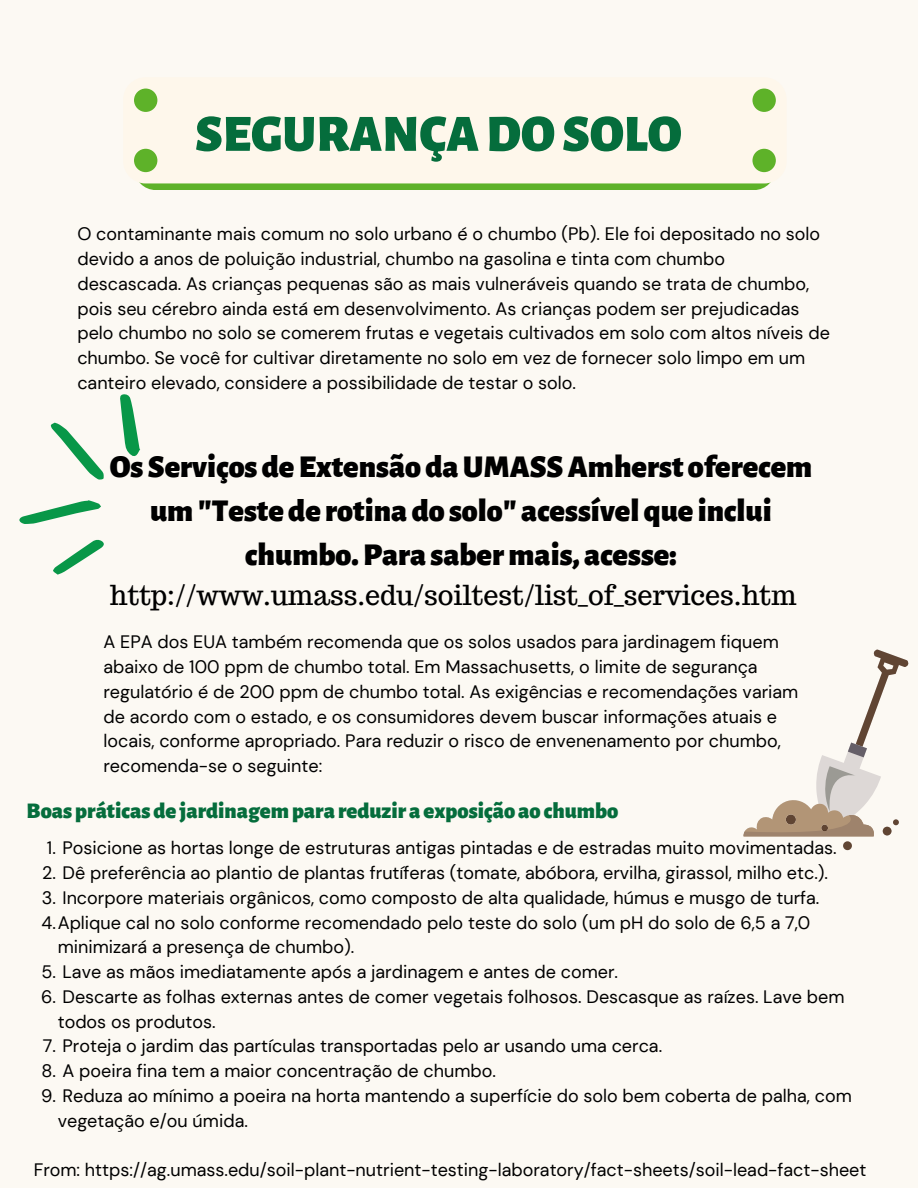
<style>
.page{position:relative;width:918px;height:1188px;background:#fcf9f3}
.page>*{position:absolute;margin:0;border:0;box-sizing:border-box;transform-origin:0 0}
.t1{font:900 52.35px "Alegreya Sans SC";color:#056d3c}
.t2{font:900 31.95px/43.8px "Alegreya Sans";color:#000;text-align:center}
.t3{font:27px "Trocchi";color:#000}
.t4{font:900 22.5px "Alegreya Sans";color:#056d3c}
.t5{font:18px/24.8px "DM Sans";color:#000}
</style>
<div class="page">
<svg style="left:134px;top:87px;width:642px;height:103px;background:#68b636"></svg>
<div style="left:123px;top:77px;width:664px;height:106px;background:#fef7eb;border-radius:22px"></div>
<div style="left:134px;top:89px;width:23px;height:23px;background:#5eb229;border-radius:50%"></div>
<div style="left:134px;top:149px;width:23px;height:23px;background:#5eb229;border-radius:50%"></div>
<div style="left:752px;top:89px;width:24px;height:23px;background:#5eb229;border-radius:50%"></div>
<div style="left:752px;top:149px;width:24px;height:23px;background:#5eb229;border-radius:50%"></div>
<svg style="left:19px;top:394px;width:121px;height:181px"></svg>
<div style="left:843px;top:841px;width:9px;height:9px;background:#604533;border-radius:50%"></div>
<svg style="left:743px;top:650px;width:166px;height:186px"></svg>
<h1 class="t1" style="left:195px;top:109px;width:488px">SEGURANÇADOSOLO</h1>
<p class="t5" style="left:77px;top:222px;width:754px">O contaminante mais comum no solo urbano é o chumbo (Pb). Ele foi depositado no solo devido a anos de poluição industrial, chumbo na gasolina e tinta com chumbo descascada. As crianças pequenas são as mais vulneráveis quando se trata de chumbo, pois seu cérebro ainda está em desenvolvimento. As crianças podem ser prejudicadas pelo chumbo no solo se comerem frutas e vegetais cultivados em solo com altos níveis de chumbo. Se você for cultivar diretamente no solo em vez de fornecer solo limpo em um canteiro elevado, considere a possibilidade de testar o solo.</p>
<h2 class="t2" style="left:110px;top:445px;width:704px">Os Serviços deExtensão daUMASSAmherst oferecem um"Teste de rotina do solo" acessível que inclui chumbo.Para sabermais, acesse:</h2>
<h3 class="t3" style="left:110px;top:578px;width:688px">http://www.umass.edu/soiltest/list_of_services.htm</h3>
<p class="t5" style="left:103px;top:630px;width:696px">A EPA dos EUA também recomenda que os solos usados para jardinagem fiquem abaixo de 100 ppm de chumbo total. Em Massachusetts, o limite de segurança regulatório é de 200 ppm de chumbo total. As exigências e recomendações variam de acordo com o estado, e os consumidores devem buscar informações atuais e locais, conforme apropriado. Para reduzir o risco de envenenamento por chumbo, recomenda-se o seguinte:</p>
<p class="t4" style="left:27px;top:800px;width:593px">Boas práticas de jardinagempara reduzir a exposição ao chumbo</p>
<p class="t5" style="left:47px;top:836px;width:791px">1. Posicione as hortas longe de estruturas antigas pintadas e de estradas muito movimentadas.</p>
<p class="t5" style="left:42px;top:861px;width:787px">2. Dê preferência ao plantio de plantas frutíferas (tomate, abóbora, ervilha, girassol, milho etc.).</p>
<p class="t5" style="left:42px;top:885px;width:779px">3. Incorpore materiais orgânicos, como composto de alta qualidade, húmus e musgo de turfa.</p>
<p class="t5" style="left:42px;top:910px;width:770px">4.Aplique cal no solo conforme recomendado pelo teste do solo (um pH do solo de 6,5 a 7,0</p>
<p class="t5" style="left:58px;top:935px;width:298px">minimizará a presença de chumbo).</p>
<p class="t5" style="left:41px;top:960px;width:578px">5. Lave as mãos imediatamente após a jardinagem e antes de comer.</p>
<p class="t5" style="left:58px;top:984px;width:788px;text-indent:-17px">6. Descarte as folhas externas antes de comer vegetais folhosos. Descasque as raízes. Lave bem todos os produtos.</p>
<p class="t5" style="left:43px;top:1034px;width:621px">7. Proteja o jardim das partículas transportadas pelo ar usando uma cerca.</p>
<p class="t5" style="left:41px;top:1059px;width:456px">8. A poeira fina tem a maior concentração de chumbo.</p>
<p class="t5" style="left:58px;top:1083px;width:796px;text-indent:-17px">9. Reduza ao mínimo a poeira na horta mantendo a superfície do solo bem coberta de palha, com vegetação e/ou úmida.</p>
<p class="t5" style="left:34px;top:1158px;width:834px">From: https://ag.umass.edu/soil-plant-nutrient-testing-laboratory/fact-sheets/soil-lead-fact-sheet</p>
</div>
